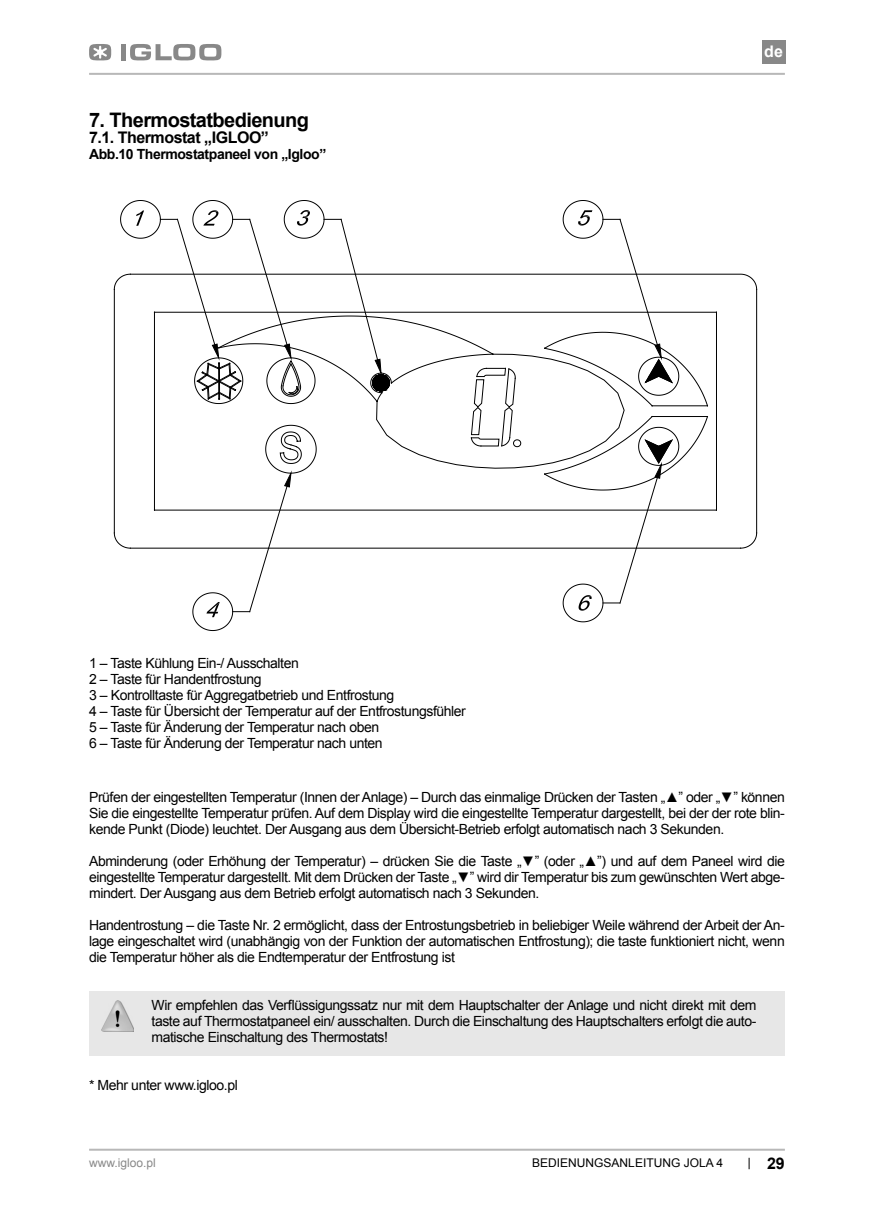
<style>
.page{position:relative;width:874px;height:1225px;background:#fff}
.page>*{position:absolute;margin:0;border:0;box-sizing:border-box;transform-origin:0 0}
.t1{font:700 20px "Arial";letter-spacing:-.03em;color:#000}
.t2{font:700 16px "Arial";letter-spacing:-.03em;color:#000}
.t3{font:700 16px "Arial";color:#fff}
.t4{font:14px/16px "Arial";letter-spacing:-.03em;color:#000;text-align:justify}
.t5{font:700 14px "Arial";letter-spacing:-.03em;color:#000}
.t6{font:12px "Arial";color:#000}
.t7{font:12px "Arial";color:#888}
</style>
<div class="page">
<hr style="left:89px;top:73px;width:695px;height:2px;background:#b8b8b8">
<div style="left:761px;top:40px;width:23px;height:23px;background:#888"></div>
<hr style="left:89px;top:1148px;width:695px;height:2px;background:#b8b8b8">
<svg style="left:748px;top:1157px;width:1px;height:12px"></svg>
<svg style="left:89px;top:44px;width:22px;height:17px"></svg>
<div style="left:121px;top:44px;width:5px;height:16px;background:#888"></div>
<svg style="left:130px;top:44px;width:91px;height:17px"></svg>
<div style="left:89px;top:991px;width:695px;height:65px;background:#e7e7e7"></div>
<img style="left:101px;top:1000px;width:33px;height:31px">
<hr style="left:756px;top:289px;width:1px;height:244px;background:#000">
<svg style="left:114px;top:200px;width:642px;height:431px"></svg>
<h1 class="t1" style="left:89px;top:109px;width:221px">7. Thermostatbedienung</h1>
<p class="t2" style="left:89px;top:129px;width:181px">7.1. Thermostat „IGLOO”</p>
<p class="t5" style="left:89px;top:147px;width:238px">Abb.10 Thermostatpaneel von „Igloo”</p>
<p class="t4" style="left:89px;top:655px;width:378px;text-align:left">1 – Taste Kühlung Ein-/ Ausschalten<br>2 – Taste für Handentfrostung<br>3 – Kontrolltaste für Aggregatbetrieb und Entfrostung<br>4 – Taste für Übersicht der Temperatur auf der Entfrostungsfühler 5 – Taste für Änderung der Temperatur nach oben<br>6 – Taste für Änderung der Temperatur nach unten</p>
<p class="t3" style="left:764px;top:42px;width:20px">de</p>
<p class="t4" style="left:89px;top:789px;width:697px">Prüfen der eingestellten Temperatur (Innen der Anlage) – Durch das einmalige Drücken der Tasten „▲” oder „▼” können Sie die eingestellte Temperatur prüfen. Auf dem Display wird die eingestellte Temperatur dargestellt, bei der der rote blin&shy;kende Punkt (Diode) leuchtet. Der Ausgang aus dem Übersicht-Betrieb erfolgt automatisch nach 3 Sekunden.</p>
<p class="t4" style="left:89px;top:853px;width:697px">Abminderung (oder Erhöhung der Temperatur) – drücken Sie die Taste „▼” (oder „▲”) und auf dem Paneel wird die eingestellte Temperatur dargestellt. Mit dem Drücken der Taste „▼” wird dir Temperatur bis zum gewünschten Wert abge&shy;mindert. Der Ausgang aus dem Betrieb erfolgt automatisch nach 3 Sekunden.</p>
<p class="t4" style="left:89px;top:917px;width:696px">Handentrostung – die Taste Nr. 2 ermöglicht, dass der Entrostungsbetrieb in beliebiger Weile während der Arbeit der An&shy;lage eingeschaltet wird (unabhängig von der Funktion der automatischen Entfrostung); die taste funktioniert nicht, wenn die Temperatur höher als die Endtemperatur der Entfrostung ist</p>
<p class="t4" style="left:151px;top:997px;width:606px">Wir empfehlen das Verflüssigungssatz nur mit dem Hauptschalter der Anlage und nicht direkt mit dem taste auf Thermostatpaneel ein/ ausschalten. Durch die Einschaltung des Hauptschalters erfolgt die auto&shy;matische Einschaltung des Thermostats!</p>
<p class="t4" style="left:89px;top:1077px;width:150px">* Mehr unter www.igloo.pl</p>
<p class="t7" style="left:89px;top:1156px;width:68px">www.igloo.pl</p>
<p class="t6" style="left:532px;top:1156px;width:192px">BEDIENUNGSANLEITUNG JOLA 4</p>
<p class="t2" style="left:766px;top:1154px;width:19px">29</p>
</div>
